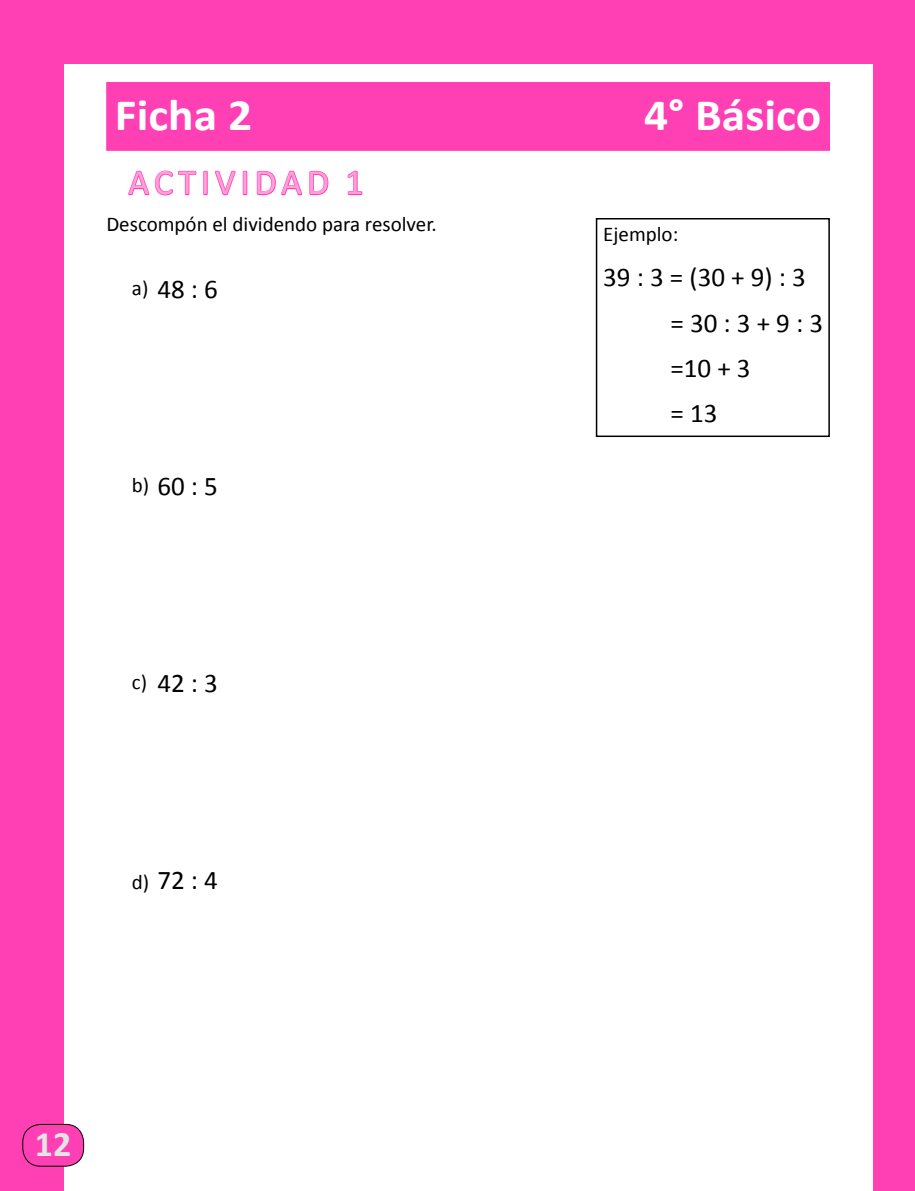
<style>
.page{position:relative;width:915px;height:1191px;background:#fff}
.page>*{position:absolute;margin:0;border:0;box-sizing:border-box;transform-origin:0 0}
.t1{font:700 45px "Calibri";color:#fff;scale:1.06 1}
.t2{font:36px "Calibri";color:#ff9fd9}
.t3{font:700 36px "Calibri";color:#e3e4e4}
.t4{font:27px/45.2px "Calibri";color:#000}
.t5{font:21px "Calibri";color:#000}
.s1{font-size:21px}
</style>
<div class="page">
<div style="left:0;top:0;width:64px;height:1191px;background:#ff3fb4"></div>
<div style="left:0;top:0;width:914px;height:64px;background:#ff3fb4"></div>
<div style="left:872px;top:0;width:42px;height:1191px;background:#ff3fb4"></div>
<div style="left:23px;top:1124px;width:61px;height:42px;background:#ff3fb4;border-radius:18px"></div>
<div style="left:22px;top:1124px;width:62px;height:42px;border:1px solid #000;border-radius:18px"></div>
<div style="left:106px;top:82px;width:723px;height:69px;background:#ff3fb4;border:1px solid #ff3fb4"></div>
<svg style="left:128px;top:170px;width:108px;height:26px"></svg>
<svg style="left:242px;top:170px;width:6px;height:26px"></svg>
<svg style="left:256px;top:170px;width:73px;height:26px"></svg>
<svg style="left:347px;top:170px;width:16px;height:26px"></svg>
<div style="left:595px;top:218px;width:234px;height:219px;border:2px solid #000"></div>
<h1 class="t1" style="left:115px;top:86px;width:131px">Ficha 2</h1>
<h1 class="t1" style="left:644px;top:86px;width:169px">4° Básico</h1>
<h2 class="t2" style="left:128px;top:160px;width:95px">Ac tividad</h2>
<h2 class="t2" style="left:345px;top:160px;width:20px">1</h2>
<p class="t5" style="left:106px;top:211px;width:332px">Descompón el dividendo para resolver.</p>
<p class="t4" style="left:132px;top:266px;width:88px"><span class="s1">a)</span> 48 : 6</p>
<p class="t4" style="left:132px;top:463px;width:88px"><span class="s1">b)</span> 60 : 5</p>
<p class="t4" style="left:132px;top:660px;width:88px"><span class="s1">c)</span> 42 : 3</p>
<p class="t4" style="left:132px;top:857px;width:88px"><span class="s1">d)</span> 72 : 4</p>
<p class="t5" style="left:603px;top:221px;width:77px">Ejemplo:</p>
<p class="t4" style="left:670px;top:255px;width:154px;text-indent:-67px">39 : 3 = (30 + 9) : 3 = 30 : 3 + 9 : 3 =10 + 3<br>= 13</p>
<h2 class="t3" style="left:35px;top:1121px;width:38px">12</h2>
</div>
